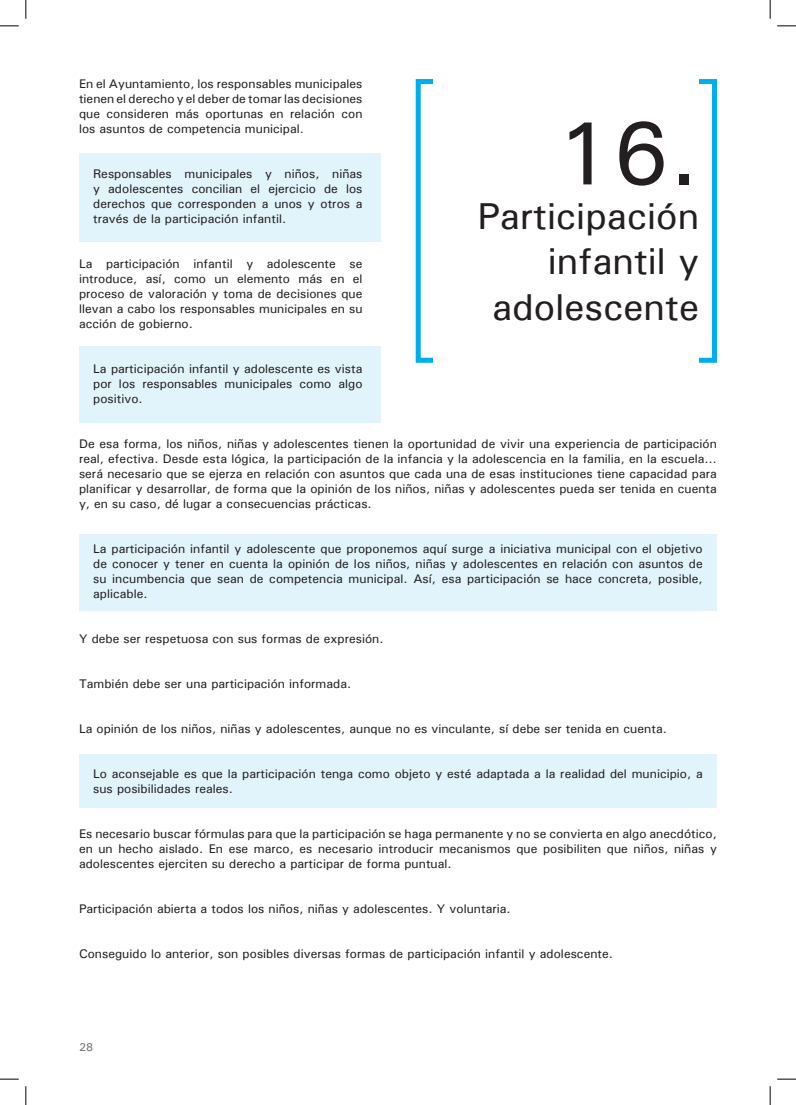
<style>
.page{position:relative;width:796px;height:1105px;background:#fff}
.page>*{position:absolute;margin:0;border:0;box-sizing:border-box;transform-origin:0 0}
.t1{font:90px "Univers";color:#231f20}
.t2{font:37.5px/45px "Univers";color:#231f20;text-align:right}
.t3{font:12.5px/15px "Univers";color:#231f20;text-align:justify}
.t4{font:11.25px "Univers";color:#6c6d70}
</style>
<div class="page">
<div style="left:79px;top:153px;width:301px;height:89px;background:#e1f4fc"></div>
<div style="left:79px;top:533px;width:638px;height:77px;background:#e1f4fc"></div>
<div style="left:79px;top:754px;width:638px;height:53px;background:#e1f4fc"></div>
<div style="left:79px;top:346px;width:301px;height:76px;background:#e1f4fc"></div>
<div style="left:416px;top:79px;width:301px;height:283px;border:5px solid #00aeef"></div>
<div style="left:433px;top:79px;width:266px;height:283px;background:#fff"></div>
<svg style="left:0;top:25px;width:19px;height:2px"></svg>
<svg style="left:777px;top:25px;width:19px;height:2px"></svg>
<svg style="left:0;top:1078px;width:19px;height:1px"></svg>
<svg style="left:777px;top:1078px;width:19px;height:1px"></svg>
<svg style="left:25px;top:0;width:2px;height:19px"></svg>
<svg style="left:25px;top:1086px;width:2px;height:18px"></svg>
<svg style="left:769px;top:0;width:2px;height:19px"></svg>
<svg style="left:769px;top:1086px;width:2px;height:18px"></svg>
<p class="t3" style="left:79px;top:76px;width:285px">En el Ayuntamiento, los responsables municipales tienen el derecho y el deber de tomar las decisiones que consideren más oportunas en relación con los asuntos de competencia municipal.</p>
<p class="t3" style="left:93px;top:166px;width:271px">Responsables municipales y niños, niñas y adolescentes concilian el ejercicio de los derechos que corresponden a unos y otros a través de la participación infantil.</p>
<p class="t3" style="left:79px;top:256px;width:285px">La participación infantil y adolescente se introduce, así, como un elemento más en el proceso de valoración y toma de decisiones que llevan a cabo los responsables municipales en su acción de gobierno.</p>
<p class="t3" style="left:93px;top:361px;width:271px">La participación infantil y adolescente es vista por los responsables municipales como algo positivo.</p>
<p class="t3" style="left:79px;top:436px;width:639px">De esa forma, los niños, niñas y adolescentes tienen la oportunidad de vivir una experiencia de participación real, efectiva. Desde esta lógica, la participación de la infancia y la adolescencia en la familia, en la escuela… será necesario que se ejerza en relación con asuntos que cada una de esas instituciones tiene capacidad para planificar y desarrollar, de forma que la opinión de los niños, niñas y adolescentes pueda ser tenida en cuenta y, en su caso, dé lugar a consecuencias prácticas.</p>
<p class="t3" style="left:93px;top:541px;width:611px">La participación infantil y adolescente que proponemos aquí surge a iniciativa municipal con el objetivo de conocer y tener en cuenta la opinión de los niños, niñas y adolescentes en relación con asuntos de su incumbencia que sean de competencia municipal. Así, esa participación se hace concreta, posible, aplicable.</p>
<p class="t3" style="left:79px;top:631px;width:306px">Y debe ser respetuosa con sus formas de expresión.</p>
<p class="t3" style="left:79px;top:676px;width:274px">También debe ser una participación informada.</p>
<p class="t3" style="left:79px;top:721px;width:589px">La opinión de los niños, niñas y adolescentes, aunque no es vinculante, sí debe ser tenida en cuenta.</p>
<p class="t3" style="left:93px;top:766px;width:611px">Lo aconsejable es que la participación tenga como objeto y esté adaptada a la realidad del municipio, a sus posibilidades reales.</p>
<p class="t3" style="left:79px;top:826px;width:639px">Es necesario buscar fórmulas para que la participación se haga permanente y no se convierta en algo anecdótico, en un hecho aislado. En ese marco, es necesario introducir mecanismos que posibiliten que niños, niñas y adolescentes ejerciten su derecho a participar de forma puntual.</p>
<p class="t3" style="left:79px;top:901px;width:433px">Participación abierta a todos los niños, niñas y adolescentes. Y voluntaria.</p>
<p class="t3" style="left:79px;top:946px;width:535px">Conseguido lo anterior, son posibles diversas formas de participación infantil y adolescente.</p>
<h1 class="t1" style="left:556px;top:97px;width:145px">16.</h1>
<h2 class="t2" style="left:477px;top:193px;width:223px">Participación infantil y adolescente</h2>
<p class="t4" style="left:79px;top:1040px;width:16px">28</p>
</div>
